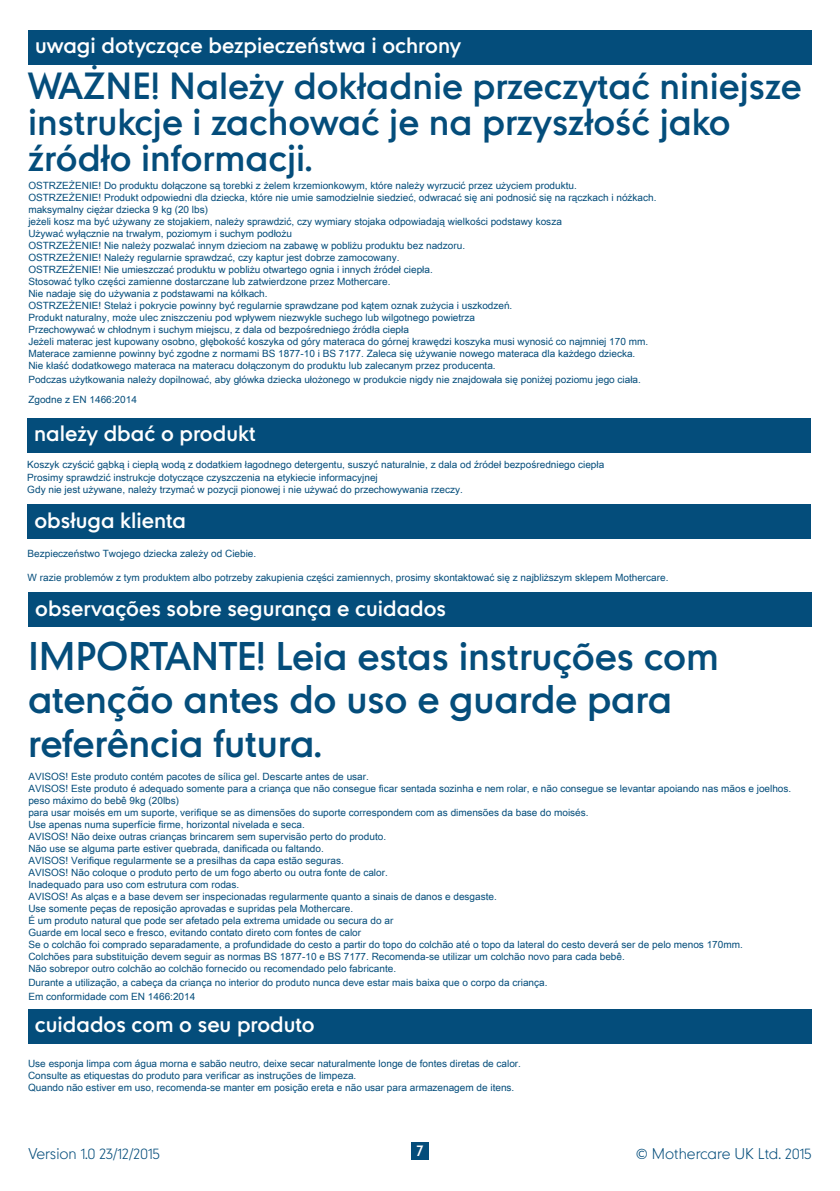
<style>
.page{position:relative;width:840px;height:1191px;background:#fff}
.page>*{position:absolute;margin:0;border:0;box-sizing:border-box;transform-origin:0 0}
.t1{font:36px/43.2px "Mothercare";letter-spacing:-.005em;color:#044d7b}
.t2{font:34px/36px "Mothercare";color:#044d7b}
.Mothercare_box_headi{font:20px "Mothercare";color:#fff}
.Mothercare_box_headi-2{font:100 20px "Mothercare";color:#fff}
.t3{font:100 14px "Mothercare";color:#044d7b}
.t4{font:14px "Mothercare";color:#fff}
.Arial_U{font:10px/12px "Arial Unicode MS";color:#044d7b}
</style>
<div class="page">
<div style="left:411px;top:1142px;width:17px;height:17px;background:#044d7b"></div>
<div style="left:28px;top:30px;width:783px;height:34px;background:#044d7b"></div>
<div style="left:27px;top:418px;width:783px;height:34px;background:#044d7b"></div>
<div style="left:28px;top:504px;width:782px;height:34px;background:#044d7b"></div>
<div style="left:28px;top:592px;width:783px;height:34px;background:#044d7b"></div>
<div style="left:28px;top:1009px;width:782px;height:34px;background:#044d7b"></div>
<p class="Mothercare_box_headi" style="left:35px;top:32px;width:427px">uwagi dotyczące bezpieczeństwa i ochrony</p>
<p class="t2" style="left:28px;top:67px;width:774px">WAŻNE! Należy dokładnie przeczytać niniejsze instrukcje i zachować je na przyszłość jako źródło informacji.</p>
<p class="Arial_U" style="left:28px;top:179px;width:549px">OSTRZEŻENIE! Do produktu dołączone są torebki z żelem krzemionkowym, które należy wyrzucić przez użyciem produktu.</p>
<p class="Arial_U" style="left:28px;top:191px;width:629px">OSTRZEŻENIE! Produkt odpowiedni dla dziecka, które nie umie samodzielnie siedzieć, odwracać się ani podnosić się na rączkach i nóżkach.</p>
<p class="Arial_U" style="left:28px;top:203px;width:181px">maksymalny ciężar dziecka 9 kg (20 lbs)</p>
<p class="Arial_U" style="left:28px;top:215px;width:534px">jeżeli kosz ma być używany ze stojakiem, należy sprawdzić, czy wymiary stojaka odpowiadają wielkości podstawy kosza</p>
<p class="Arial_U" style="left:28px;top:227px;width:265px">Używać wyłącznie na trwałym, poziomym i suchym podłożu</p>
<p class="Arial_U" style="left:28px;top:239px;width:438px">OSTRZEŻENIE! Nie należy pozwalać innym dzieciom na zabawę w pobliżu produktu bez nadzoru.</p>
<p class="Arial_U" style="left:28px;top:251px;width:372px">OSTRZEŻENIE! Należy regularnie sprawdzać, czy kaptur jest dobrze zamocowany.</p>
<p class="Arial_U" style="left:28px;top:263px;width:406px">OSTRZEŻENIE! Nie umieszczać produktu w pobliżu otwartego ognia i innych źródeł ciepła.</p>
<p class="Arial_U" style="left:28px;top:275px;width:363px">Stosować tylko części zamienne dostarczane lub zatwierdzone przez Mothercare.</p>
<p class="Arial_U" style="left:28px;top:287px;width:240px">Nie nadaje się do używania z podstawami na kółkach.</p>
<p class="Arial_U" style="left:28px;top:299px;width:485px">OSTRZEŻENIE! Stelaż i pokrycie powinny być regularnie sprawdzane pod kątem oznak zużycia i uszkodzeń.</p>
<p class="Arial_U" style="left:28px;top:311px;width:448px">Produkt naturalny, może ulec zniszczeniu pod wpływem niezwykle suchego lub wilgotnego powietrza</p>
<p class="Arial_U" style="left:28px;top:323px;width:382px">Przechowywać w chłodnym i suchym miejscu, z dala od bezpośredniego źródła ciepła</p>
<p class="Arial_U" style="left:28px;top:335px;width:621px">Jeżeli materac jest kupowany osobno, głębokość koszyka od góry materaca do górnej krawędzi koszyka musi wynosić co najmniej 170 mm.<br>Materace zamienne powinny być zgodne z normami BS 1877-10 i BS 7177. Zaleca się używanie nowego materaca dla każdego dziecka.<br>Nie kłaść dodatkowego materaca na materacu dołączonym do produktu lub zalecanym przez producenta.</p>
<p class="Arial_U" style="left:28px;top:373px;width:613px">Podczas użytkowania należy dopilnować, aby główka dziecka ułożonego w produkcie nigdy nie znajdowała się poniżej poziomu jego ciała.</p>
<p class="Arial_U" style="left:28px;top:393px;width:110px">Zgodne z EN 1466:2014</p>
<p class="Mothercare_box_headi" style="left:34px;top:420px;width:223px">należy dbać o produkt</p>
<p class="Arial_U" style="left:27px;top:459px;width:578px">Koszyk czyścić gąbką i ciepłą wodą z dodatkiem łagodnego detergentu, suszyć naturalnie, z dala od źródeł bezpośredniego ciepła</p>
<p class="Arial_U" style="left:27px;top:471px;width:352px">Prosimy sprawdzić instrukcje dotyczące czyszczenia na etykiecie informacyjnej</p>
<p class="Arial_U" style="left:27px;top:483px;width:437px">Gdy nie jest używane, należy trzymać w pozycji pionowej i nie używać do przechowywania rzeczy.</p>
<p class="Mothercare_box_headi" style="left:34px;top:506px;width:153px">obsługa klienta</p>
<p class="Arial_U" style="left:28px;top:547px;width:230px">Bezpieczeństwo Twojego dziecka zależy od Ciebie.</p>
<p class="Arial_U" style="left:28px;top:571px;width:642px">W razie problemów z tym produktem albo potrzeby zakupienia części zamiennych, prosimy skontaktować się z najbliższym sklepem Mothercare.</p>
<p class="Mothercare_box_headi-2" style="left:35px;top:31px;width:185px">safety &amp; care notes</p>
<p class="Mothercare_box_headi" style="left:35px;top:594px;width:412px">observações sobre segurança e cuidados</p>
<p class="Mothercare_box_headi-2" style="left:35px;top:593px;width:185px">safety &amp; care n tes</p>
<p class="t1" style="left:28px;top:633px;width:692px">IMPORTANTE! Leia estas instruções com atenção antes do uso e guarde para referência futura.</p>
<p class="Arial_U" style="left:28px;top:770px;width:342px">AVISOS! Este produto contém pacotes de sílica gel. Descarte antes de usar.</p>
<p class="Arial_U" style="left:28px;top:782px;width:764px">AVISOS! Este produto é adequado somente para a criança que não consegue ficar sentada sozinha e nem rolar, e não consegue se levantar apoiando nas mãos e joelhos.</p>
<p class="Arial_U" style="left:28px;top:794px;width:152px">peso máximo do bebê 9kg (20lbs)</p>
<p class="Arial_U" style="left:28px;top:806px;width:561px">para usar moisés em um suporte, verifique se as dimensões do suporte correspondem com as dimensões da base do moisés.</p>
<p class="Arial_U" style="left:28px;top:818px;width:278px">Use apenas numa superfície firme, horizontal nivelada e seca.</p>
<p class="Arial_U" style="left:28px;top:830px;width:359px">AVISOS! Não deixe outras crianças brincarem sem supervisão perto do produto.</p>
<p class="Arial_U" style="left:28px;top:842px;width:297px">Não use se alguma parte estiver quebrada, danificada ou faltando.</p>
<p class="Arial_U" style="left:28px;top:854px;width:317px">AVISOS! Verifique regularmente se a presilhas da capa estão seguras.</p>
<p class="Arial_U" style="left:28px;top:866px;width:361px">AVISOS! Não coloque o produto perto de um fogo aberto ou outra fonte de calor.</p>
<p class="Arial_U" style="left:28px;top:878px;width:212px">Inadequado para uso com estrutura com rodas.</p>
<p class="Arial_U" style="left:28px;top:890px;width:470px">AVISOS! As alças e a base devem ser inspecionadas regularmente quanto a sinais de danos e desgaste.</p>
<p class="Arial_U" style="left:28px;top:902px;width:326px">Use somente peças de reposição aprovadas e supridas pela Mothercare.</p>
<p class="Arial_U" style="left:28px;top:914px;width:366px">É um produto natural que pode ser afetado pela extrema umidade ou secura do ar</p>
<p class="Arial_U" style="left:28px;top:926px;width:334px">Guarde em local seco e fresco, evitando contato direto com fontes de calor</p>
<p class="Arial_U" style="left:28px;top:938px;width:715px">Se o colchão foi comprado separadamente, a profundidade do cesto a partir do topo do colchão até o topo da lateral do cesto deverá ser de pelo menos 170mm.<br>Colchões para substituição devem seguir as normas BS 1877-10 e BS 7177. Recomenda-se utilizar um colchão novo para cada bebê.<br>Não sobrepor outro colchão ao colchão fornecido ou recomendado pelo fabricante.</p>
<p class="Arial_U" style="left:28px;top:976px;width:520px">Durante a utilização, a cabeça da criança no interior do produto nunca deve estar mais baixa que o corpo da criança.</p>
<p class="Arial_U" style="left:28px;top:990px;width:168px">Em conformidade com EN 1466:2014</p>
<p class="Mothercare_box_headi" style="left:35px;top:1010px;width:281px">cuidados com o seu produto</p>
<p class="Arial_U" style="left:28px;top:1057px;width:494px">Use esponja limpa com água morna e sabão neutro, deixe secar naturalmente longe de fontes diretas de calor.</p>
<p class="Arial_U" style="left:28px;top:1069px;width:329px">Consulte as etiquestas do produto para verificar as instruções de limpeza.</p>
<p class="Arial_U" style="left:28px;top:1081px;width:487px">Quando não estiver em uso, recomenda-se manter em posição ereta e não usar para armazenagem de itens.</p>
<h3 class="t3" style="left:28px;top:1144px;width:133px">Version 1.0 23/12/2015</h3>
<h3 class="t4" style="left:416px;top:1141px;width:8px">7</h3>
<h3 class="t3" style="left:635px;top:1144px;width:177px">© Mothercare UK Ltd. 2015</h3>
</div>
